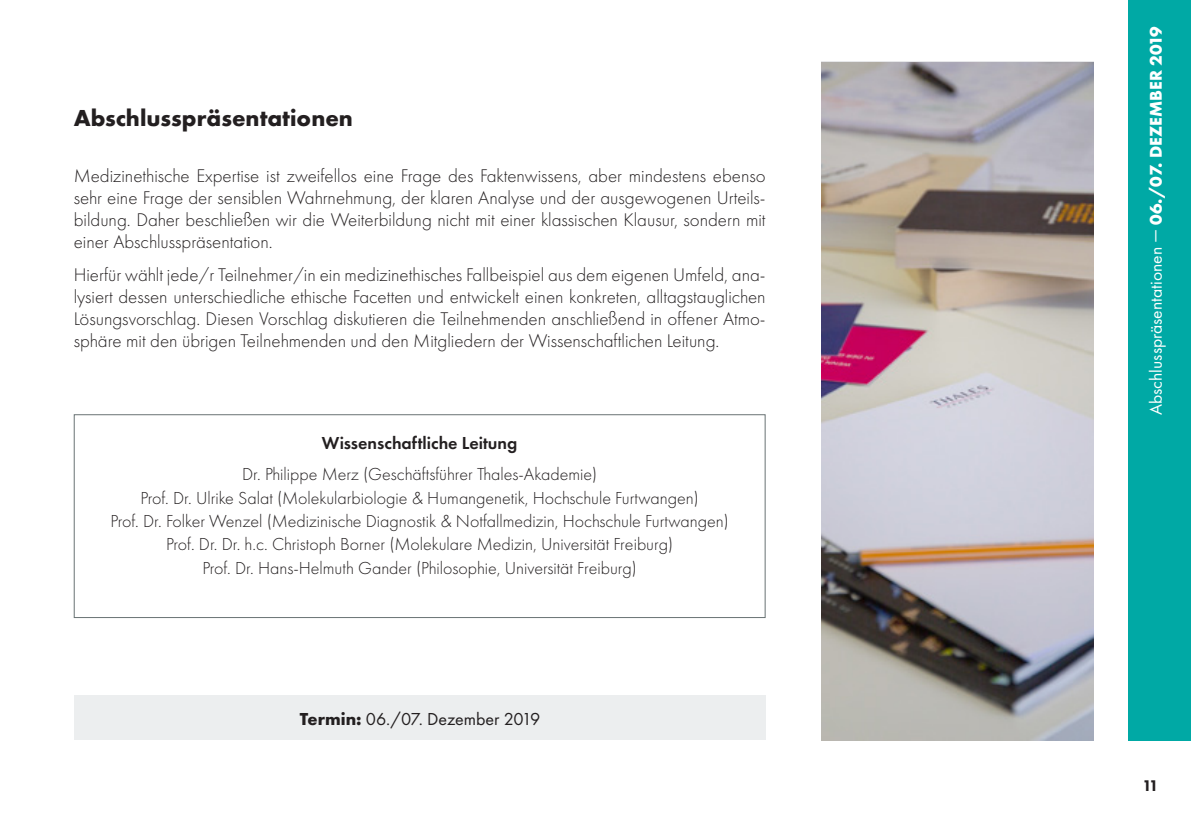
<style>
.page{position:relative;width:1191px;height:840px;background:#fff}
.page>*{position:absolute;margin:0;border:0;box-sizing:border-box;transform-origin:0 0}
.t1{font:700 24px "Futura PT";color:#231f20}
.t2{font:300 19px/22px "Futura PT";color:#231f20;text-align:justify}
.t3{font:300 18px/23.4px "Futura PT";color:#231f20;text-align:center}
.t4{font:18px "Futura PT";letter-spacing:-.005em;color:#231f20}
.t5{font:600 18px "Futura PT";color:#231f20}
.t6{font:17.6px "Futura PT";color:#fff}
.t7{font:800 16px "Futura PT";color:#231f20}
.s1{font-weight:700}
</style>
<div class="page">
<div style="left:1128px;top:0;width:63px;height:740px;background:#00a9a5"></div>
<div style="left:74px;top:694px;width:692px;height:45px;background:#eceeef"></div>
<img style="left:821px;top:62px;width:272px;height:678px">
<div style="left:74px;top:414px;width:691px;height:203px;border:1px solid #697374"></div>
<p class="t1" style="left:74px;top:103px;width:281px">Abschlusspräsentationen</p>
<p class="t2" style="left:74px;top:165px;width:693px">Medizinethische Expertise ist zweifellos eine Frage des Faktenwissens, aber mindestens ebenso sehr eine Frage der sensiblen Wahrnehmung, der klaren Analyse und der ausgewogenen Urteils&shy;bildung. Daher beschließen wir die Weiterbildung nicht mit einer klassischen Klausur, sondern mit einer Abschlusspräsentation.</p>
<p class="t2" style="left:74px;top:264px;width:693px">Hierfür wählt jede/r Teilnehmer/in ein medizinethisches Fallbeispiel aus dem eigenen Umfeld, ana&shy;lysiert dessen unterschiedliche ethische Facetten und entwickelt einen konkreten, alltagstauglichen Lösungsvorschlag. Diesen Vorschlag diskutieren die Teilnehmenden anschließend in offener Atmo&shy;sphäre mit den übrigen Teilnehmenden und den Mitgliedern der Wissenschaftlichen Leitung.</p>
<p class="t5" style="left:322px;top:431px;width:197px">Wissenschaftliche Leitung</p>
<p class="t3" style="left:110px;top:462px;width:620px">Dr. Philippe Merz (Geschäftsführer Thales-Akademie)<br>Prof. Dr. Ulrike Salat (Molekularbiologie &amp; Humangenetik, Hochschule Furtwangen)<br>Prof. Dr. Folker Wenzel (Medizinische Diagnostik &amp; Notfallmedizin, Hochschule Furtwangen)<br>Prof. Dr. Dr. h.c. Christoph Borner (Molekulare Medizin, Universität Freiburg)<br>Prof. Dr. Hans-Helmuth Gander (Philosophie, Universität Freiburg)</p>
<p class="t4" style="left:300px;top:707px;width:242px"><span class="s1">Termin:</span> 06./07. Dezember 2019</p>
<p class="t6" style="left:1145px;top:414px;width:389px;rotate:-90deg">Abschlusspräsentationen — <span class="s1">06./07. DEZEMBER 2019</span></p>
<p class="t7" style="left:1142px;top:775px;width:18px">11</p>
</div>
